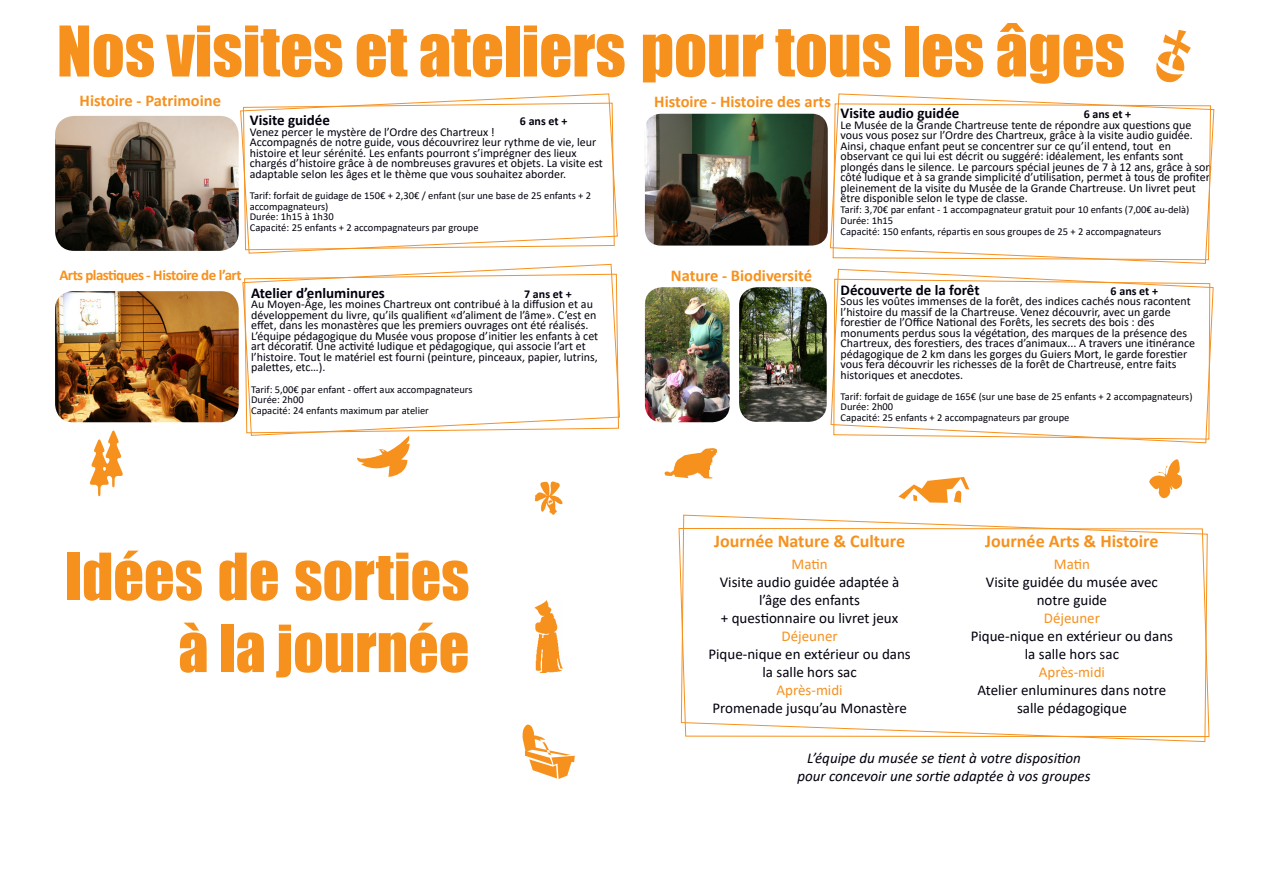
<style>
.page{position:relative;width:1263px;height:893px;background:#fff}
.page>*{position:absolute;margin:0;border:0;box-sizing:border-box;transform-origin:0 0}
.t1{font:64.5px "Impact";color:#f6911e}
.t2{font:60px/72px "Impact";color:#f6911e;text-align:right}
.t3{font:700 18px "Calibri";color:#f6911e}
.t4{font:700 16.5px "Calibri";color:#f6911e}
.t5{font:15px/18px "Calibri";color:#00000d;text-align:center}
.t6{font:italic 15px "Calibri";color:#00000d}
.t7{font:700 15px "Calibri";color:#00000d}
.t8{font:15px "Calibri";color:#f6911e}
.t9{font:700 15px "Calibri";letter-spacing:-.04em;color:#f6911e}
.t10{font:12px/10.5px "Calibri";color:#00000d}
.t11{font:700 12px "Calibri";color:#00000d}
.t12{font:10.5px/10.5px "Calibri";color:#00000d}
</style>
<div class="page">
<svg style="left:242px;top:264px;width:378px;height:172px"></svg>
<svg style="left:90px;top:430px;width:33px;height:66px"></svg>
<img style="left:645px;top:114px;width:183px;height:132px">
<img style="left:55px;top:116px;width:184px;height:135px">
<img style="left:739px;top:287px;width:88px;height:135px">
<img style="left:55px;top:291px;width:184px;height:131px">
<svg style="left:240px;top:93px;width:378px;height:161px"></svg>
<svg style="left:830px;top:93px;width:384px;height:171px"></svg>
<svg style="left:832px;top:101px;width:379px;height:161px"></svg>
<svg style="left:683px;top:514px;width:525px;height:228px"></svg>
<svg style="left:678px;top:528px;width:532px;height:209px"></svg>
<svg style="left:1149px;top:459px;width:34px;height:40px"></svg>
<svg style="left:1156px;top:30px;width:35px;height:53px"></svg>
<svg style="left:357px;top:436px;width:53px;height:41px"></svg>
<svg style="left:534px;top:481px;width:29px;height:34px"></svg>
<svg style="left:522px;top:724px;width:53px;height:55px"></svg>
<svg style="left:664px;top:448px;width:53px;height:31px"></svg>
<svg style="left:898px;top:477px;width:71px;height:26px"></svg>
<svg style="left:244px;top:273px;width:375px;height:161px"></svg>
<svg style="left:830px;top:269px;width:384px;height:175px"></svg>
<svg style="left:833px;top:278px;width:377px;height:162px"></svg>
<img style="left:645px;top:287px;width:85px;height:135px">
<img style="left:535px;top:601px;width:27px;height:72px">
<p class="t1" style="left:57px;top:1px;width:1070px">Nos visites et ateliers pour tous les âges</p>
<p class="t4" style="left:80px;top:89px;width:143px">Histoire - Patrimoine</p>
<p class="t4" style="left:654px;top:89px;width:178px">Histoire - Histoire des arts</p>
<p class="t7" style="left:250px;top:109px;width:82px">Visite guidée</p>
<p class="t11" style="left:520px;top:113px;width:49px">6 ans et +</p>
<p class="t10" style="left:250px;top:126px;width:246px">Venez percer le mystère de l’Ordre des Chartreux !</p>
<p class="t10" style="left:250px;top:136px;width:355px">Accompagnés de notre guide, vous découvrirez leur rythme de vie, leur histoire et leur sérénité. Les enfants pourront s’imprégner des lieux chargés d’histoire grâce à de nombreuses gravures et objets. La visite est adaptable selon les âges et le thème que vous souhaitez aborder.</p>
<p class="t12" style="left:250px;top:190px;width:343px">Tarif: forfait de guidage de 150€ + 2,30€ / enfant (sur une base de 25 enfants + 2 accompagnateurs)</p>
<p class="t12" style="left:250px;top:211px;width:85px">Durée: 1h15 à 1h30</p>
<p class="t12" style="left:250px;top:222px;width:230px">Capacité: 25 enfants + 2 accompagnateurs par groupe</p>
<p class="t7" style="left:840px;top:103px;width:120px">Visite audio guidée</p>
<p class="t11" style="left:1084px;top:106px;width:49px">6 ans et +</p>
<p class="t10" style="left:840px;top:119px;width:373px">Le Musée de la Grande Chartreuse tente de répondre aux questions que vous vous posez sur l’Ordre des Chartreux, grâce à la visite audio guidée.<br>Ainsi, chaque enfant peut se concentrer sur ce qu’il entend, tout en observant ce qui lui est décrit ou suggéré: idéalement, les enfants sont plongés dans le silence. Le parcours spécial jeunes de 7 à 12 ans, grâce à son côté ludique et à sa grande simplicité d’utilisation, permet à tous de profiter pleinement de la visite du Musée de la Grande Chartreuse. Un livret peut être disponible selon le type de classe.</p>
<p class="t12" style="left:840px;top:204px;width:350px">Tarif: 3,70€ par enfant - 1 accompagnateur gratuit pour 10 enfants (7,00€ au-delà)</p>
<p class="t12" style="left:840px;top:215px;width:54px">Durée: 1h15</p>
<p class="t12" style="left:840px;top:226px;width:322px">Capacité: 150 enfants, répartis en sous groupes de 25 + 2 accompagnateurs</p>
<p class="t9" style="left:59px;top:264px;width:184px">Arts plastiques - Histoire de l’art</p>
<p class="t7" style="left:251px;top:282px;width:135px">Atelier d’enluminures</p>
<p class="t11" style="left:524px;top:285px;width:49px">7 ans et +</p>
<p class="t10" style="left:251px;top:299px;width:349px">Au Moyen-Âge, les moines Chartreux ont contribué à la diffusion et au développement du livre, qu’ils qualifient «d’aliment de l’âme». C’est en effet, dans les monastères que les premiers ouvrages ont été réalisés.<br>L’équipe pédagogique du Musée vous propose d’initier les enfants à cet art décoratif. Une activité ludique et pédagogique, qui associe l’art et l’histoire. Tout le matériel est fourni (peinture, pinceaux, papier, lutrins, palettes, etc…).</p>
<p class="t12" style="left:251px;top:384px;width:223px">Tarif: 5,00€ par enfant - offert aux accompagnateurs</p>
<p class="t12" style="left:251px;top:394px;width:54px">Durée: 2h00</p>
<p class="t12" style="left:251px;top:405px;width:179px">Capacité: 24 enfants maximum par atelier</p>
<p class="t4" style="left:671px;top:264px;width:143px">Nature - Biodiversité</p>
<p class="t7" style="left:840px;top:279px;width:140px">Découverte de la forêt</p>
<p class="t11" style="left:1110px;top:282px;width:49px">6 ans et +</p>
<p class="t10" style="left:840px;top:296px;width:356px">Sous les voûtes immenses de la forêt, des indices cachés nous racontent l’histoire du massif de la Chartreuse. Venez découvrir, avec un garde forestier de l’Office National des Forêts, les secrets des bois : des monuments perdus sous la végétation, des marques de la présence des Chartreux, des forestiers, des traces d’animaux... A travers une itinérance pédagogique de 2 km dans les gorges du Guiers Mort, le garde forestier vous fera découvrir les richesses de la forêt de Chartreuse, entre faits historiques et anecdotes.</p>
<p class="t12" style="left:840px;top:391px;width:353px">Tarif: forfait de guidage de 165€ (sur une base de 25 enfants + 2 accompagnateurs)</p>
<p class="t12" style="left:840px;top:401px;width:54px">Durée: 2h00</p>
<p class="t12" style="left:840px;top:412px;width:230px">Capacité: 25 enfants + 2 accompagnateurs par groupe</p>
<p class="t2" style="left:65px;top:539px;width:406px">Idées de sorties à la journée</p>
<p class="t3" style="left:714px;top:528px;width:192px">Journée Nature &amp; Culture</p>
<p class="t8" style="left:791px;top:553px;width:38px">Matin</p>
<p class="t5" style="left:720px;top:572px;width:181px">Visite audio guidée adaptée à l’âge des enfants</p>
<p class="t5" style="left:721px;top:608px;width:179px">+ questionnaire ou livret jeux</p>
<p class="t8" style="left:781px;top:625px;width:58px">Déjeuner</p>
<p class="t5" style="left:708px;top:644px;width:204px">Pique-nique en extérieur ou dans la salle hors sac</p>
<p class="t8" style="left:776px;top:679px;width:68px">Après-midi</p>
<p class="t5" style="left:712px;top:698px;width:196px">Promenade jusqu’au Monastère</p>
<p class="t3" style="left:985px;top:528px;width:175px">Journée Arts &amp; Histoire</p>
<p class="t8" style="left:1054px;top:553px;width:38px">Matin</p>
<p class="t5" style="left:986px;top:572px;width:174px">Visite guidée du musée avec notre guide</p>
<p class="t8" style="left:1044px;top:607px;width:58px">Déjeuner</p>
<p class="t5" style="left:971px;top:626px;width:204px">Pique-nique en extérieur ou dans la salle hors sac</p>
<p class="t8" style="left:1039px;top:661px;width:68px">Après-midi</p>
<p class="t5" style="left:977px;top:680px;width:190px">Atelier enluminures dans notre salle pédagogique</p>
<p class="t6" style="left:807px;top:748px;width:275px">L’équipe du musée se tient à votre disposition</p>
<p class="t6" style="left:797px;top:766px;width:295px">pour concevoir une sortie adaptée à vos groupes</p>
</div>
